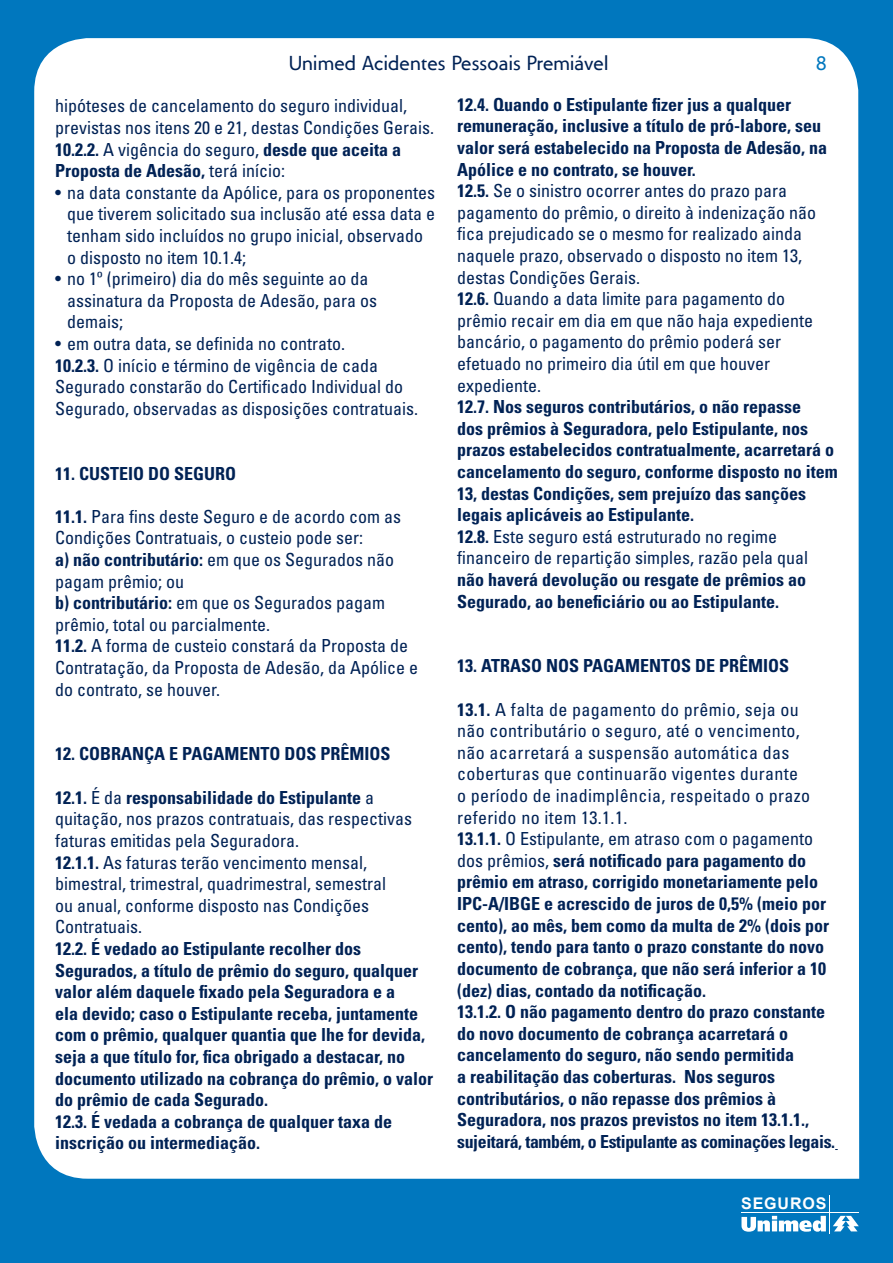
<style>
.page{position:relative;width:893px;height:1263px;background:#0077be}
.page>*{position:absolute;margin:0;border:0;box-sizing:border-box;transform-origin:0 0}
.t1{font:21px "Unimed";letter-spacing:.01em;color:#025}
.t2{font:21px "Unimed";color:#0077be}
.t3{font:700 condensed 18px/21.6px "Univers";color:#025}
.t4{font:condensed 18px/21.6px "Univers";color:#025}
.t5{font:700 16.05px "Arial";letter-spacing:.055em;color:#fff}
.s1{font-weight:700}
.s2{font-weight:400}
</style>
<div class="page">
<div style="left:34px;top:38px;width:825px;height:1141px;background:#fff"></div>
<hr style="left:742px;top:1212px;width:117px;height:1px;background:#fff">
<svg style="left:833px;top:1216px;width:26px;height:15px"></svg>
<hr style="left:829px;top:1196px;width:1px;height:38px;background:#fff">
<svg style="left:741px;top:1216px;width:85px;height:16px"></svg>
<p class="t1" style="left:289px;top:51px;width:321px">Unimed Acidentes Pessoais Premiável</p>
<p class="t2" style="left:816px;top:51px;width:12px">8</p>
<p class="t4" style="left:55px;top:95px;width:380px">hipóteses de cancelamento do seguro individual, previstas nos itens 20 e 21, destas Condições Gerais.<br><span class="s1">10.2.2.</span> A vigência do seguro, <span class="s1">desde que aceita a Proposta de Adesão,</span> terá início:</p>
<p class="t4" style="left:67px;top:181px;width:369px;text-indent:-12px">• na data constante da Apólice, para os proponentes que tiverem solicitado sua inclusão até essa data e tenham sido incluídos no grupo inicial, observado o disposto no item 10.1.4;</p>
<p class="t4" style="left:67px;top:268px;width:311px;text-indent:-12px">• no 1º (primeiro) dia do mês seguinte ao da assinatura da Proposta de Adesão, para os demais;</p>
<p class="t4" style="left:55px;top:333px;width:364px">• em outra data, se definida no contrato.<br><span class="s1">10.2.3.</span> O início e término de vigência de cada Segurado constarão do Certificado Individual do Segurado, observadas as disposições contratuais.</p>
<p class="t4" style="left:457px;top:93px;width:371px"><span class="s1">12.4. Quando o Estipulante fizer jus a qualquer remuneração, inclusive a título de pró-labore, seu valor será estabelecido na Proposta de Adesão, na Apólice e no contrato, se houver.<br>12.5.</span> Se o sinistro ocorrer antes do prazo para pagamento do prêmio, o direito à indenização não fica prejudicado se o mesmo for realizado ainda naquele prazo, observado o disposto no item 13, destas Condições Gerais.<br><span class="s1">12.6.</span> Quando a data limite para pagamento do prêmio recair em dia em que não haja expediente bancário, o pagamento do prêmio poderá ser efetuado no primeiro dia útil em que houver expediente.</p>
<p class="t3" style="left:457px;top:396px;width:382px">12.7. Nos seguros contributários, o não repasse<br>dos prêmios à Seguradora, pelo Estipulante, nos prazos estabelecidos contratualmente, acarretará o cancelamento do seguro, conforme disposto no item 13, destas Condições, sem prejuízo das sanções legais aplicáveis ao Estipulante.<br>12.8. <span class="s2">Este seguro está estruturado no regime financeiro de repartição simples, razão pela qual</span></p>
<p class="t3" style="left:457px;top:569px;width:350px">não haverá devolução ou resgate de prêmios ao<br>Segurado, ao beneficiário ou ao Estipulante.</p>
<p class="t3" style="left:55px;top:462px;width:182px">11. CUSTEIO DO SEGURO</p>
<p class="t4" style="left:55px;top:505px;width:364px"><span class="s1">11.1.</span> Para fins deste Seguro e de acordo com as Condições Contratuais, o custeio pode ser:<br><span class="s1">a) não contributário:</span> em que os Segurados não pagam prêmio; ou<br><span class="s1">b) contributário:</span> em que os Segurados pagam prêmio, total ou parcialmente.<br><span class="s1">11.2.</span> A forma de custeio constará da Proposta de Contratação, da Proposta de Adesão, da Apólice e do contrato, se houver.</p>
<p class="t3" style="left:457px;top:655px;width:334px">13. ATRASO NOS PAGAMENTOS DE PRÊMIOS</p>
<p class="t3" style="left:457px;top:698px;width:380px">13.1. <span class="s2">A falta de pagamento do prêmio, seja ou<br>não contributário o seguro, até o vencimento,<br>não acarretará a suspensão automática das coberturas que continuarão vigentes durante<br>o período de inadimplência, respeitado o prazo referido no item 13.1.1.<br></span>13.1.1. <span class="s2">O Estipulante, em atraso com o pagamento dos prêmios,</span> será notificado para pagamento do prêmio em atraso, corrigido monetariamente pelo IPC-A/IBGE e acrescido de juros de 0,5% (meio por cento), ao mês, bem como da multa de 2% (dois por cento), tendo para tanto o prazo constante do novo documento de cobrança, que não será inferior a 10 (dez) dias, contado da notificação.<br>13.1.2. O não pagamento dentro do prazo constante do novo documento de cobrança acarretará o cancelamento do seguro, não sendo permitida<br>a reabilitação das coberturas. Nos seguros contributários, o não repasse dos prêmios à Seguradora, nos prazos previstos no item 13.1.1., sujeitará, também, o Estipulante as cominações legais.</p>
<p class="t3" style="left:55px;top:743px;width:337px">12. COBRANÇA E PAGAMENTO DOS PRÊMIOS</p>
<p class="t4" style="left:55px;top:786px;width:358px"><span class="s1">12.1.</span> É da <span class="s1">responsabilidade do Estipulante</span> a quitação, nos prazos contratuais, das respectivas faturas emitidas pela Seguradora.<br><span class="s1">12.1.1.</span> As faturas terão vencimento mensal, bimestral, trimestral, quadrimestral, semestral<br>ou anual, conforme disposto nas Condições Contratuais.</p>
<p class="t3" style="left:55px;top:938px;width:379px">12.2. É vedado ao Estipulante recolher dos Segurados, a título de prêmio do seguro, qualquer valor além daquele fixado pela Seguradora e a<br>ela devido; caso o Estipulante receba, juntamente com o prêmio, qualquer quantia que lhe for devida, seja a que título for, fica obrigado a destacar, no documento utilizado na cobrança do prêmio, o valor do prêmio de cada Segurado.<br>12.3. É vedada a cobrança de qualquer taxa de inscrição ou intermediação.</p>
<p class="t5" style="left:741px;top:1195px;width:87px">SEGUROS</p>
</div>
